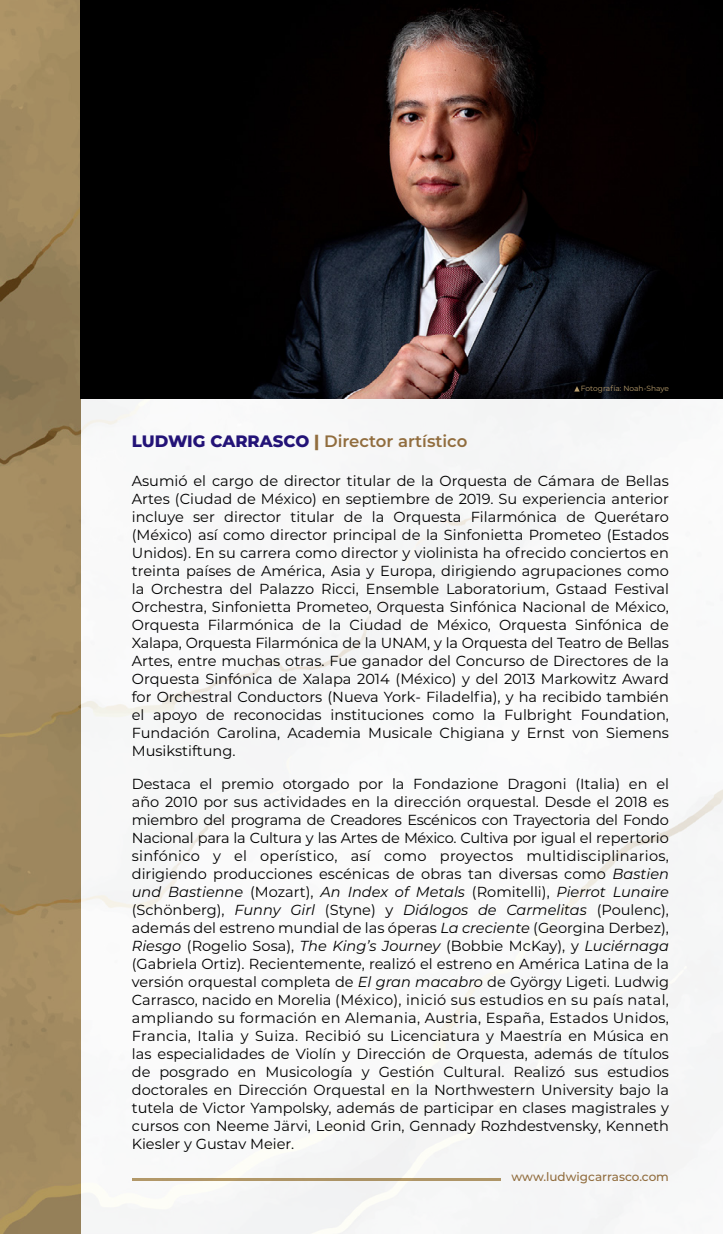
<style>
.page{position:relative;width:723px;height:1234px;background:#fff}
.page>*{position:absolute;margin:0;border:0;box-sizing:border-box;transform-origin:0 0}
.t1{font:600 16.5px "Montserrat";color:#916d3e}
.t2{font:14.55px/18px "Montserrat";color:#000;text-align:justify}
.t3{font:500 12px "Montserrat";color:#916d3e}
.t4{font:7.5px "Montserrat";color:#b79c6c}
.s1{font-weight:800;color:#231377}
.s2{font-weight:800}
.s3{font-style:italic}
</style>
<div class="page">
<div style="left:81px;top:0;width:642px;height:1233px;background:#f8f8f9"></div>
<svg style="left:0;top:0;width:81px;height:1233px;background:#9f885e"></svg>
<img style="left:80px;top:0;width:643px;height:399px">
<svg style="left:574px;top:386px;width:6px;height:5px"></svg>
<hr style="left:132px;top:1177px;width:368px;height:3px;background:#b79c6c">
<p class="t4" style="left:581px;top:383px;width:90px">Fotografía: Noah-Shaye</p>
<p class="t1" style="left:132px;top:429px;width:337px"><span class="s1">LUDWIG CARRASCO</span> <span class="s2">|</span> Director artístico</p>
<p class="t2" style="left:132px;top:471px;width:539px">Asumió el cargo de director titular de la Orquesta de Cámara de Bellas Artes (Ciudad de México) en septiembre de 2019. Su experiencia anterior incluye ser director titular de la Orquesta Filarmónica de Querétaro (México) así como director principal de la Sinfonietta Prometeo (Estados Unidos). En su carrera como director y violinista ha ofrecido conciertos en treinta países de América, Asia y Europa, dirigiendo agrupaciones como la Orchestra del Palazzo Ricci, Ensemble Laboratorium, Gstaad Festival Orchestra, Sinfonietta Prometeo, Orquesta Sinfónica Nacional de México, Orquesta Filarmónica de la Ciudad de México, Orquesta Sinfónica de Xalapa, Orquesta Filarmónica de la UNAM, y la Orquesta del Teatro de Bellas Artes, entre muchas otras. Fue ganador del Concurso de Directores de la Orquesta Sinfónica de Xalapa 2014 (México) y del 2013 Markowitz Award for Orchestral Conductors (Nueva York- Filadelfia), y ha recibido también el apoyo de reconocidas instituciones como la Fulbright Foundation, Fundación Carolina, Academia Musicale Chigiana y Ernst von Siemens Musikstiftung.</p>
<p class="t2" style="left:132px;top:774px;width:539px">Destaca el premio otorgado por la Fondazione Dragoni (Italia) en el año 2010 por sus actividades en la dirección orquestal. Desde el 2018 es miembro del programa de Creadores Escénicos con Trayectoria del Fondo Nacional para la Cultura y las Artes de México. Cultiva por igual el repertorio sinfónico y el operístico, así como proyectos multidisciplinarios, dirigiendo producciones escénicas de obras tan diversas como <span class="s3">Bastien und Bastienne</span> (Mozart), <span class="s3">An Index of Metals</span> (Romitelli), <span class="s3">Pierrot Lunaire </span>(Schönberg), <span class="s3">Funny Girl</span> (Styne) y <span class="s3">Diálogos de Carmelitas</span> (Poulenc), además del estreno mundial de las óperas <span class="s3">La creciente</span> (Georgina Derbez), <span class="s3">Riesgo</span> (Rogelio Sosa), <span class="s3">The King’s Journey</span> (Bobbie McKay), y <span class="s3">Luciérnaga </span>(Gabriela Ortiz). Recientemente, realizó el estreno en América Latina de la versión orquestal completa de <span class="s3">El gran macabro</span> de György Ligeti. Ludwig Carrasco, nacido en Morelia (México), inició sus estudios en su país natal, ampliando su formación en Alemania, Austria, España, Estados Unidos, Francia, Italia y Suiza. Recibió su Licenciatura y Maestría en Música en las especialidades de Violín y Dirección de Orquesta, además de títulos de posgrado en Musicología y Gestión Cultural. Realizó sus estudios doctorales en Dirección Orquestal en la Northwestern University bajo la tutela de Victor Yampolsky, además de participar en clases magistrales y cursos con Neeme Järvi, Leonid Grin, Gennady Rozhdestvensky, Kenneth Kiesler y Gustav Meier.</p>
<p class="t3" style="left:512px;top:1167px;width:159px">www.ludwigcarrasco.com</p>
</div>
